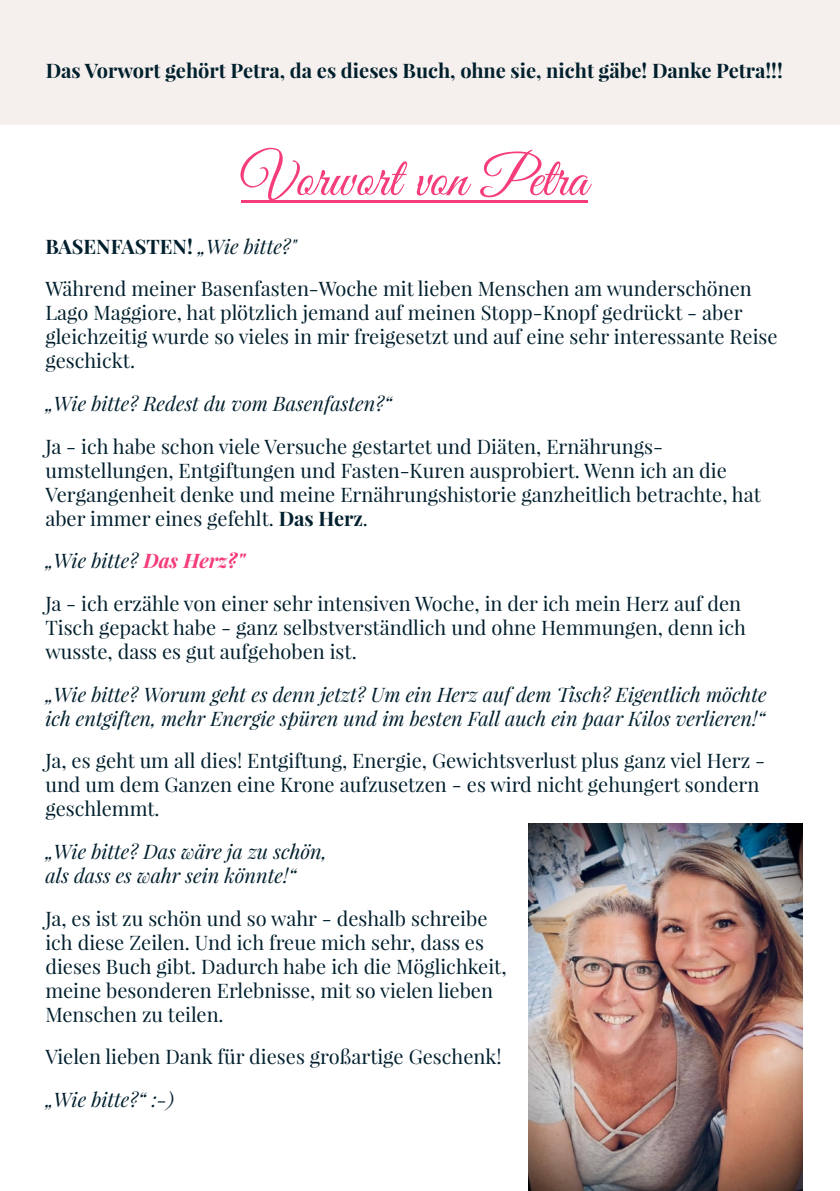
<style>
.page{position:relative;width:840px;height:1191px;background:#fff}
.page>*{position:absolute;margin:0;border:0;box-sizing:border-box;transform-origin:0 0}
.t1{font:56px "Great Vibes";color:#f53d7b}
.t2{font:20px/24px "Playfair Display";color:#001f2d}
.t3{font:italic 20px/24px "Playfair Display";color:#001f2d}
.t4{font:700 20px "Playfair Display";color:#001f2d}
.s1{font-weight:400;font-style:italic}
.s2{font-weight:700}
.s3{font-style:italic}
.s4{font-weight:700;font-style:italic;color:#f53d7b}
</style>
<div class="page">
<div style="left:0;top:0;width:839px;height:125px;background:#f5f0ed"></div>
<hr style="left:241px;top:200px;width:346px;height:3px;background:#f53d7b">
<img style="left:528px;top:823px;width:274px;height:368px">
<p class="t4" style="left:46px;top:57px;width:738px">Das Vorwort gehört Petra, da es dieses Buch, ohne sie, nicht gäbe! Danke Petra!!!</p>
<h1 class="t1" style="left:241px;top:147px;width:348px">Vorwort von Petra</h1>
<p class="t4" style="left:45px;top:232px;width:253px">BASENFASTEN! <span class="s1">„Wie bitte?"</span></p>
<p class="t2" style="left:45px;top:276px;width:733px">Während meiner Basenfasten-Woche mit lieben Menschen am wunderschönen Lago Maggiore, hat plötzlich jemand auf meinen Stopp-Knopf gedrückt - aber gleichzeitig wurde so vieles in mir freigesetzt und auf eine sehr interessante Reise geschickt.</p>
<p class="t3" style="left:45px;top:391px;width:348px">„Wie bitte? Redest du vom Basenfasten?“</p>
<p class="t2" style="left:45px;top:433px;width:716px">Ja - ich habe schon viele Versuche gestartet und Diäten, Ernährungs&shy;umstellungen, Entgiftungen und Fasten-Kuren ausprobiert. Wenn ich an die Vergangenheit denke und meine Ernährungshistorie ganzheitlich betrachte, hat aber immer eines gefehlt. <span class="s2">Das Herz</span>.</p>
<p class="t2" style="left:45px;top:539px;width:696px;line-height:42.6px"><span class="s3">„Wie bitte?</span> <span class="s4">Das Herz?"<br></span>Ja - ich erzähle von einer sehr intensiven Woche, in der ich mein Herz auf den</p>
<p class="t2" style="left:45px;top:615px;width:701px">Tisch gepackt habe - ganz selbstverständlich und ohne Hemmungen, denn ich wusste, dass es gut aufgehoben ist.</p>
<p class="t3" style="left:45px;top:681px;width:722px">„Wie bitte? Worum geht es denn jetzt? Um ein Herz auf dem Tisch? Eigentlich möchte ich entgiften, mehr Energie spüren und im besten Fall auch ein paar Kilos verlieren!“</p>
<p class="t2" style="left:45px;top:748px;width:721px">Ja, es geht um all dies! Entgiftung, Energie, Gewichtsverlust plus ganz viel Herz - und um dem Ganzen eine Krone aufzusetzen - es wird nicht gehungert sondern geschlemmt.</p>
<p class="t3" style="left:45px;top:838px;width:283px">„Wie bitte? Das wäre ja zu schön, als dass es wahr sein könnte!“</p>
<p class="t2" style="left:45px;top:905px;width:462px">Ja, es ist zu schön und so wahr - deshalb schreibe ich diese Zeilen. Und ich freue mich sehr, dass es dieses Buch gibt. Dadurch habe ich die Möglichkeit, meine besonderen Erlebnisse, mit so vielen lieben Menschen zu teilen.</p>
<p class="t2" style="left:45px;top:1044px;width:457px">Vielen lieben Dank für dieses großartige Geschenk!</p>
<p class="t3" style="left:45px;top:1086px;width:130px">„Wie bitte?“ :-)</p>
</div>
